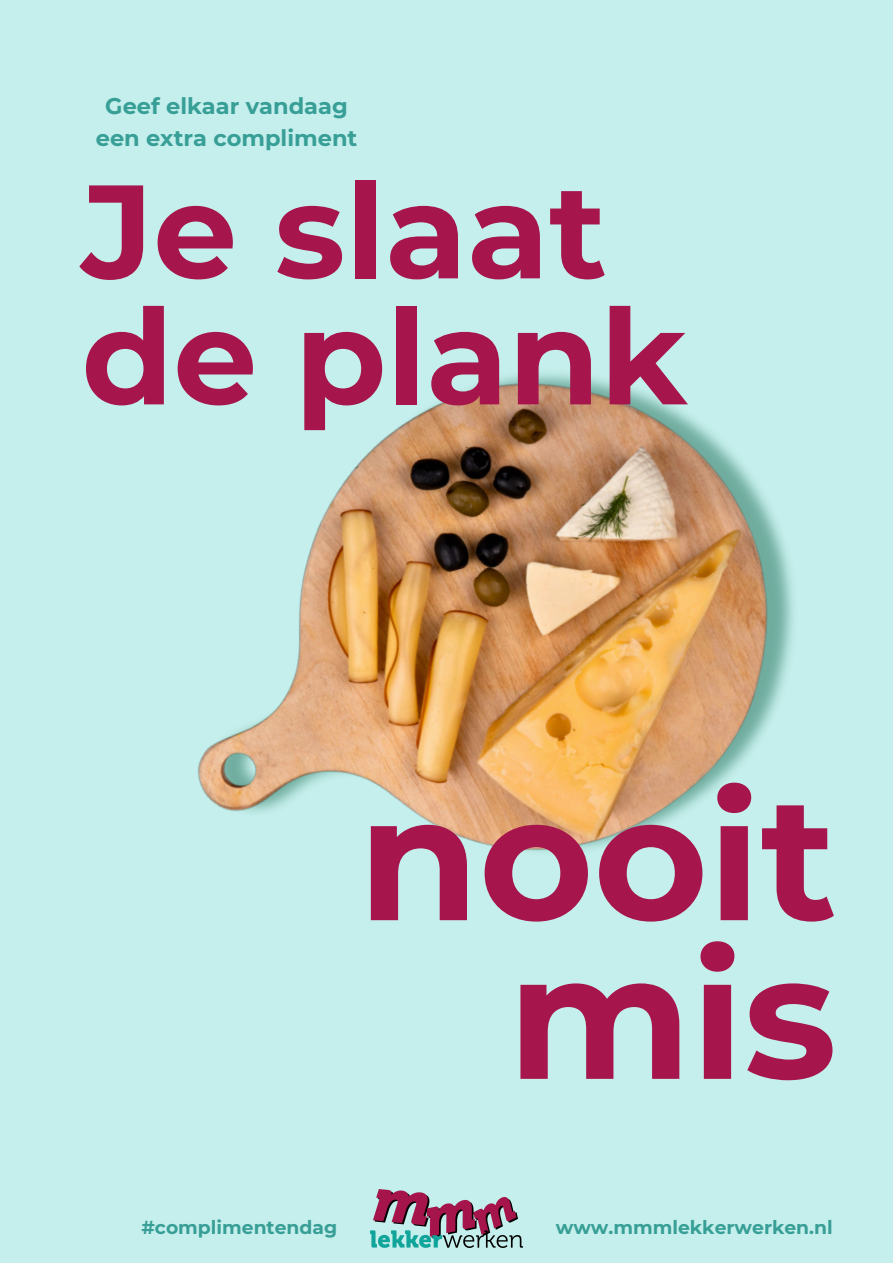
<style>
.page{position:relative;width:893px;height:1263px;background:#c5efec}
.page>*{position:absolute;margin:0;border:0;box-sizing:border-box;transform-origin:0 0}
.t1{font:700 174.75px/158.6px "Montserrat";color:#a6154c;text-align:right}
.t2{font:700 132.75px/126px "Montserrat";color:#a6154c}
.t3{font:700 22.5px/31.5px "Montserrat";color:#389f97;text-align:center}
.t4{font:700 18.75px "Montserrat";color:#389f97}
</style>
<div class="page">
<img style="left:197px;top:373px;width:596px;height:479px">
<img style="left:370px;top:1190px;width:153px;height:57px">
<p class="t3" style="left:96px;top:91px;width:263px">Geef elkaar vandaag een extra compliment</p>
<h3 class="t2" style="left:81px;top:168px;width:608px">Je slaat de plank</h3>
<h2 class="t1" style="left:358px;top:778px;width:480px">nooit mis</h2>
<h1 class="t4" style="left:141px;top:1215px;width:197px">#complimentendag</h1>
<p class="t4" style="left:556px;top:1215px;width:278px">www.mmmlekkerwerken.nl</p>
</div>
